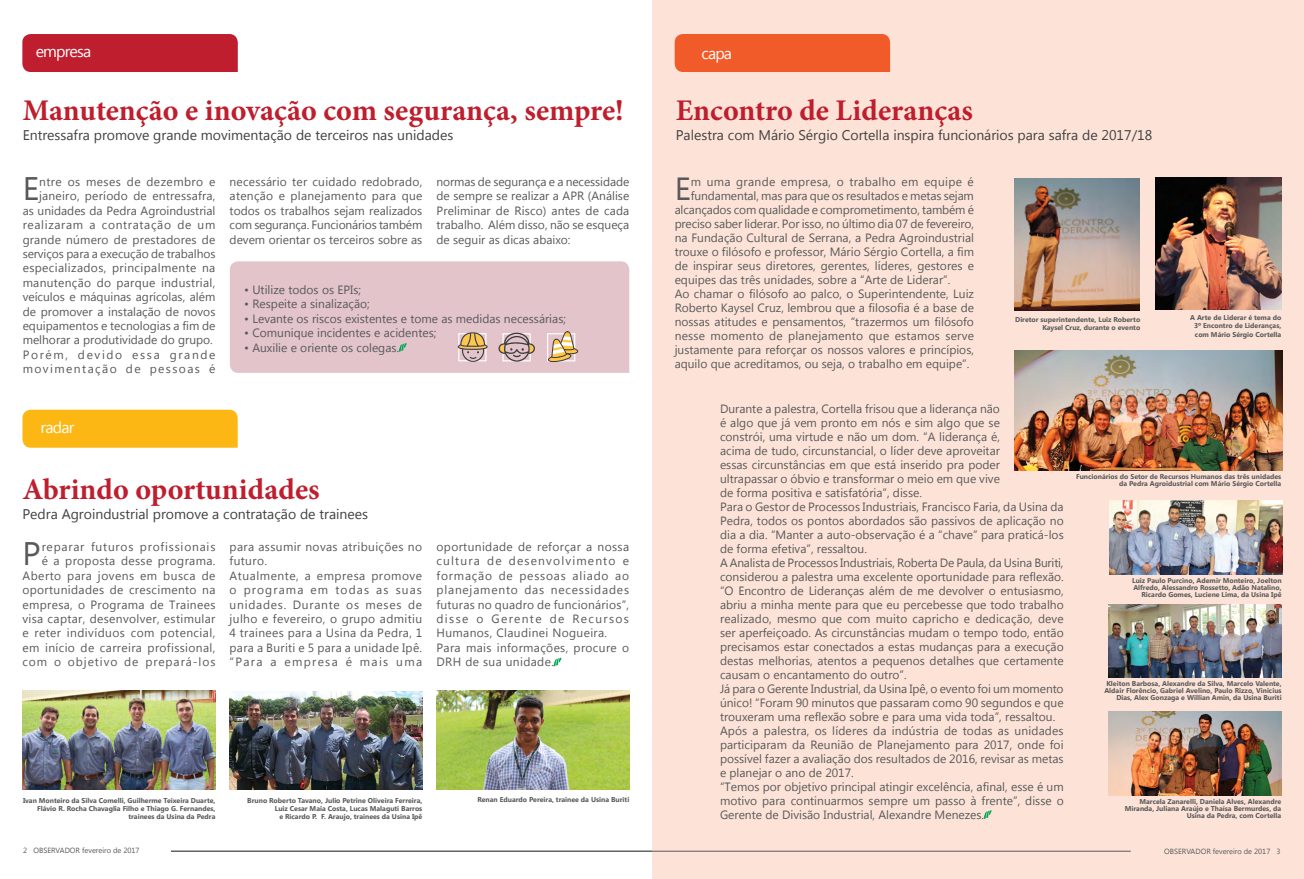
<style>
.page{position:relative;width:1304px;height:879px;background:#fff}
.page>*{position:absolute;margin:0;border:0;box-sizing:border-box;transform-origin:0 0}
.t1{font:32.6px "Segoe UI";color:#58595b}
.t2{font:32px "Segoe UI";color:#58595b}
.t3{font:700 30px "Minion Pro";color:#be1e2d}
.t4{font:16px "Segoe UI";letter-spacing:-.05em;color:#fff}
.t5{font:14px "Segoe UI";color:#414042}
.t6{font:12px/14px "Segoe UI";color:#58595b;text-align:justify}
.t7{font:12px/14.4px "Segoe UI";letter-spacing:.03em;color:#58595b}
.t8{font:12px "Segoe UI";letter-spacing:.02em;color:#58595b}
.t9{font:12px "Segoe UI";letter-spacing:.025em;color:#58595b}
.t10{font:7.5px "Segoe UI";color:#58595b}
.t11{font:700 7px/8.4px "Segoe UI";color:#58595b;text-align:right}
</style>
<div class="page">
<div style="left:652px;top:0;width:652px;height:879px;background:#fde3d7"></div>
<div style="left:22px;top:410px;width:216px;height:38px;background:#fdb714"></div>
<img style="left:22px;top:690px;width:193px;height:99px">
<img style="left:230px;top:691px;width:192px;height:98px">
<img style="left:437px;top:690px;width:192px;height:99px">
<div style="left:22px;top:34px;width:216px;height:38px;background:#be1e2d"></div>
<svg style="left:984px;top:810px;width:8px;height:9px"></svg>
<svg style="left:554px;top:658px;width:7px;height:8px"></svg>
<div style="left:675px;top:34px;width:215px;height:38px;background:#f15a29"></div>
<hr style="left:171px;top:851px;width:960px;height:1px;background:#58595b">
<img style="left:1014px;top:179px;width:126px;height:131px">
<img style="left:1156px;top:178px;width:125px;height:132px">
<img style="left:1014px;top:350px;width:268px;height:120px">
<img style="left:1110px;top:501px;width:172px;height:73px">
<img style="left:1108px;top:604px;width:173px;height:74px">
<img style="left:1108px;top:711px;width:173px;height:84px">
<div style="left:230px;top:261px;width:399px;height:112px;background:#e3c4cb"></div>
<h3 class="t4" style="left:36px;top:40px;width:57px">empresa</h3>
<h3 class="t4" style="left:702px;top:42px;width:32px">capa</h3>
<h3 class="t3" style="left:23px;top:89px;width:603px">Manutenção e inovação com segurança, sempre!</h3>
<h3 class="t3" style="left:676px;top:89px;width:299px">Encontro de Lideranças</h3>
<p class="t5" style="left:23px;top:125px;width:432px">Entressafra promove grande movimentação de terceiros nas unidades</p>
<p class="t5" style="left:676px;top:125px;width:478px">Palestra com Mário Sérgio Cortella inspira funcionários para safra de 2017/18</p>
<p class="t6" style="left:230px;top:174px;width:194px;line-height:14.4px">necessário ter cuidado redobrado, atenção e planejamento para que todos os trabalhos sejam realizados com segurança. Funcionários também devem orientar os terceiros sobre as</p>
<p class="t6" style="left:23px;top:174px;width:194px;line-height:14.4px;text-align:right">ntre os meses de dezembro e janeiro, período de entressafra,<br>as unidades da Pedra Agroindustrial realizaram a contratação de um grande número de prestadores de serviços para a execução de trabalhos especializados, principalmente na manutenção do parque industrial, veículos e máquinas agrícolas, além de promover a instalação de novos equipamentos e tecnologias a fim de melhorar a produtividade do grupo.<br>Porém, devido essa grande movimentação de pessoas é</p>
<h2 class="t2" style="left:675px;top:166px;width:18px">E</h2>
<p class="t9" style="left:691px;top:173px;width:284px">m uma grande empresa, o trabalho em equipe é</p>
<p class="t6" style="left:437px;top:174px;width:194px;line-height:14.4px">normas de segurança e a necessidade de sempre se realizar a APR (Análise Preliminar de Risco) antes de cada trabalho. Além disso, não se esqueça de seguir as dicas abaixo:</p>
<h1 class="t1" style="left:23px;top:166px;width:18px">E</h1>
<p class="t6" style="left:691px;top:188px;width:285px">fundamental, mas para que os resultados e metas sejam</p>
<p class="t6" style="left:675px;top:202px;width:301px">alcançados com qualidade e comprometimento, também é</p>
<p class="t6" style="left:675px;top:216px;width:301px">preciso saber liderar. Por isso, no último dia 07 de fevereiro,</p>
<p class="t6" style="left:675px;top:230px;width:301px">na Fundação Cultural de Serrana, a Pedra Agroindustrial</p>
<p class="t6" style="left:675px;top:244px;width:301px">trouxe o filósofo e professor, Mário Sérgio Cortella, a fim</p>
<p class="t6" style="left:675px;top:258px;width:301px">de inspirar seus diretores, gerentes, líderes, gestores e</p>
<p class="t6" style="left:675px;top:272px;width:277px">equipes das três unidades, sobre a “Arte de Liderar”.</p>
<p class="t6" style="left:675px;top:286px;width:301px">Ao chamar o filósofo ao palco, o Superintendente, Luiz</p>
<p class="t6" style="left:675px;top:300px;width:301px">Roberto Kaysel Cruz, lembrou que a filosofia é a base de</p>
<p class="t6" style="left:675px;top:314px;width:301px">nossas atitudes e pensamentos, “trazermos um filósofo</p>
<p class="t8" style="left:675px;top:327px;width:301px">nesse momento de planejamento que estamos serve</p>
<p class="t6" style="left:675px;top:342px;width:301px">justamente para reforçar os nossos valores e princípios,</p>
<p class="t6" style="left:675px;top:356px;width:296px">aquilo que acreditamos, ou seja, o trabalho em equipe”.</p>
<p class="t6" style="left:244px;top:282px;width:118px">• Utilize todos os EPIs;</p>
<p class="t6" style="left:244px;top:296px;width:127px">• Respeite a sinalização;</p>
<p class="t6" style="left:244px;top:311px;width:323px">• Levante os riscos existentes e tome as medidas necessárias;</p>
<p class="t6" style="left:244px;top:325px;width:194px">• Comunique incidentes e acidentes;</p>
<p class="t6" style="left:244px;top:340px;width:156px">• Auxilie e oriente os colegas.</p>
<p class="t11" style="left:1015px;top:315px;width:127px">Diretor superintendente, Luiz Roberto<br>Kaysel Cruz, durante o evento</p>
<p class="t11" style="left:1194px;top:313px;width:89px;text-align:justify;text-indent:-4px">A Arte de Liderar é tema do 3º Encontro de Lideranças, com Mário Sérgio Cortella</p>
<h3 class="t4" style="left:41px;top:416px;width:35px">radar</h3>
<h3 class="t3" style="left:22px;top:468px;width:299px">Abrindo oportunidades</h3>
<p class="t5" style="left:22px;top:504px;width:347px">Pedra Agroindustrial promove a contratação de trainees</p>
<p class="t7" style="left:22px;top:539px;width:195px;text-align:right">reparar futuros profissionais<br>é a proposta desse programa.<br>Aberto para jovens em busca de oportunidades de crescimento na empresa, o Programa de Trainees visa captar, desenvolver, estimular e reter indivíduos com potencial, em início de carreira profissional, com o objetivo de prepará-los</p>
<h1 class="t1" style="left:22px;top:531px;width:20px">P</h1>
<p class="t7" style="left:230px;top:539px;width:194px">para assumir novas atribuições no futuro.<br>Atualmente, a empresa promove o programa em todas as suas unidades. Durante os meses de julho e fevereiro, o grupo admitiu<br>4 trainees para a Usina da Pedra, 1 para a Buriti e 5 para a unidade Ipê. “Para a empresa é mais uma</p>
<p class="t7" style="left:437px;top:539px;width:194px">oportunidade de reforçar a nossa cultura de desenvolvimento e formação de pessoas aliado ao planejamento das necessidades futuras no quadro de funcionários”, disse o Gerente de Recursos<br>Humanos, Claudinei Nogueira.<br>Para mais informações, procure o<br>DRH de sua unidade.</p>
<p class="t11" style="left:23px;top:795px;width:194px">Ivan Monteiro da Silva Comelli, Guilherme Teixeira Duarte,<br>Flávio R. Rocha Chavaglia Filho e Thiago G. Fernandes, trainees da Usina da Pedra</p>
<p class="t11" style="left:247px;top:795px;width:177px">Bruno Roberto Tavano, Julio Petrine Oliveira Ferreira,<br>Luiz Cesar Maia Costa, Lucas Malaguti Barros<br>e Ricardo P. F. Araujo, trainees da Usina Ipê</p>
<p class="t11" style="left:477px;top:795px;width:153px">Renan Eduardo Pereira, trainee da Usina Buriti</p>
<p class="t10" style="left:23px;top:845px;width:118px">2 OBSERVADOR fevereiro de 2017</p>
<p class="t6" style="left:720px;top:401px;width:345px;text-align:left">Durante a palestra, Cortella frisou que a liderança não<br>é algo que já vem pronto em nós e sim algo que se<br>constrói, uma virtude e não um dom. “A liderança é,<br>acima de tudo, circunstancial, o líder deve aproveitar<br>essas circunstâncias em que está inserido pra poder<br>ultrapassar o óbvio e transformar o meio em que vive<br>de forma positiva e satisfatória”, disse.<br>Para o Gestor de Processos Industriais, Francisco Faria, da Usina da Pedra, todos os pontos abordados são passivos de aplicação no dia a dia. “Manter a auto-observação é a “chave” para praticá-los de forma efetiva”, ressaltou.<br>A Analista de Processos Industriais, Roberta De Paula, da Usina Buriti, considerou a palestra uma excelente oportunidade para reflexão. “O Encontro de Lideranças além de me devolver o entusiasmo, abriu a minha mente para que eu percebesse que todo trabalho realizado, mesmo que com muito capricho e dedicação, deve ser aperfeiçoado. As circunstâncias mudam o tempo todo, então precisamos estar conectados a estas mudanças para a execução destas melhorias, atentos a pequenos detalhes que certamente causam o encantamento do outro”.<br>Já para o Gerente Industrial, da Usina Ipê, o evento foi um momento único! “Foram 90 minutos que passaram como 90 segundos e que trouxeram uma reflexão sobre e para uma vida toda”, ressaltou.<br>Após a palestra, os líderes da indústria de todas as unidades participaram da Reunião de Planejamento para 2017, onde foi possível fazer a avaliação dos resultados de 2016, revisar as metas e planejar o ano de 2017.<br>“Temos por objetivo principal atingir excelência, afinal, esse é um motivo para continuarmos sempre um passo à frente”, disse o Gerente de Divisão Industrial, Alexandre Menezes.</p>
<p class="t11" style="left:1076px;top:472px;width:207px;line-height:7px">Funcionários do Setor de Recursos Humanos das três unidades da Pedra Agroidustrial com Mário Sérgio Cortella</p>
<p class="t11" style="left:1132px;top:576px;width:151px;line-height:7px">Luiz Paulo Purcino, Ademir Monteiro, Joelton<br>Alfredo, Alessandro Rossetto, Adão Natalino,<br>Ricardo Gomes, Luciene Lima, da Usina Ipê</p>
<p class="t11" style="left:1104px;top:680px;width:179px;line-height:7px">Kleiton Barbosa, Alexandre da Silva, Marcelo Valente,<br>Aldair Florêncio, Gabriel Avelino, Paulo Rizzo, Vinicius<br>Dias, Alex Gonzaga e Willian Amin, da Usina Buriti</p>
<p class="t11" style="left:1125px;top:797px;width:158px;line-height:7px">Marcela Zanarelli, Daniela Alves, Alexandre<br>Miranda, Juliana Araújo e Thaísa Bermurdes, da<br>Usina da Pedra, com Cortella</p>
<p class="t10" style="left:1164px;top:845px;width:118px">OBSERVADOR fevereiro de 2017 3</p>
</div>
